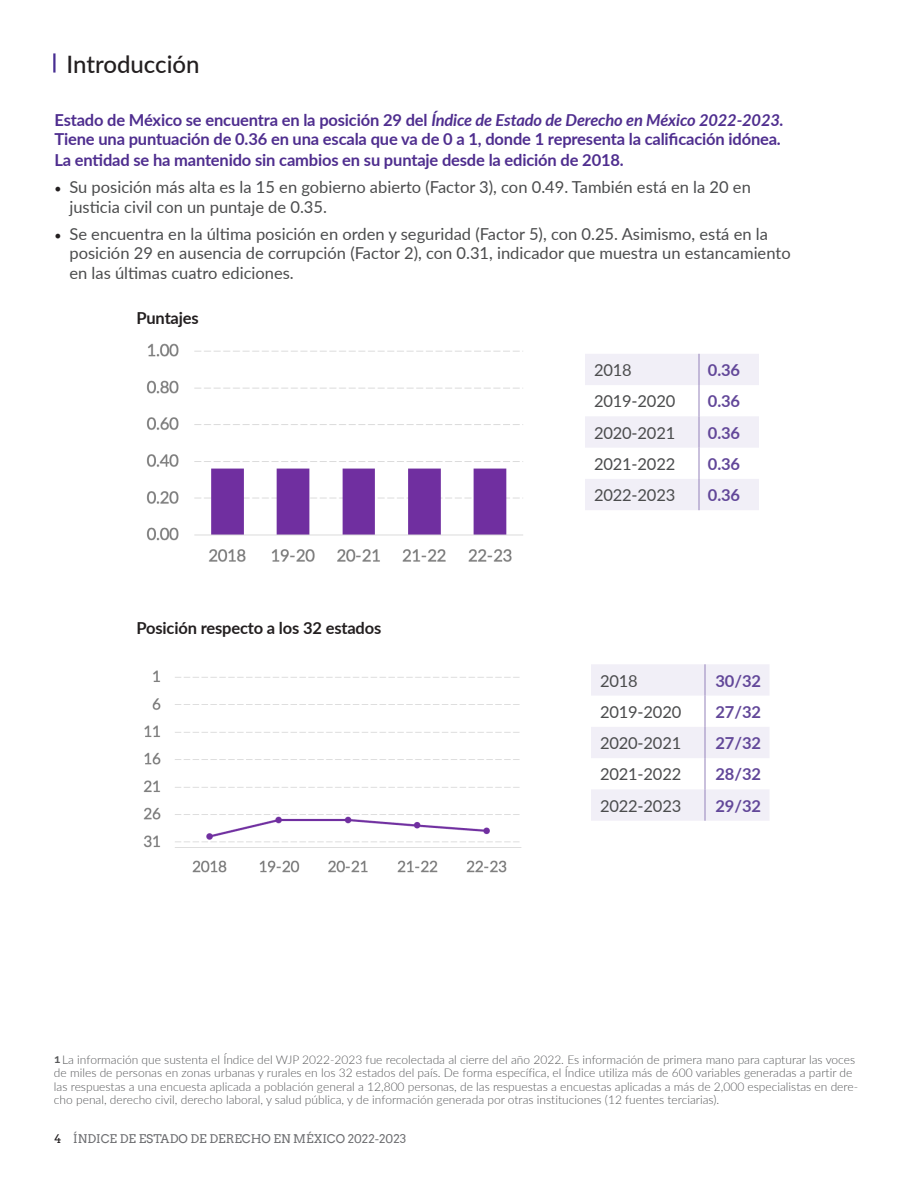
<style>
.page{position:relative;width:918px;height:1188px;background:#fff}
.page>*{position:absolute;margin:0;border:0;box-sizing:border-box;transform-origin:0 0}
.t1{font:500 24px "Lato";color:#231f20}
.t2{font:16.5px/19.5px "Lato";color:#4b4c4d}
.t3{font:700 16.5px/19.5px "Lato";letter-spacing:-.01em;color:#4f2e8f}
.t4{font:700 16.5px "Lato";letter-spacing:-.01em;color:#624799}
.t5{font:700 16.5px "Lato";letter-spacing:-.01em;color:#231f20}
.t6{font:300 12px/13.5px "Lato";color:#57585a}
.t7{font:12px "Arvo";color:#6c6d70}
.s1{font-style:italic}
.s2{font-family:"Minion Pro";font-size:18px;color:#231f20}
.s3{font-weight:700}
.s4{color:#231f20}
</style>
<div class="page">
<img style="left:146px;top:343px;width:377px;height:219px">
<img style="left:143px;top:670px;width:379px;height:203px">
<svg style="left:585px;top:354px;width:174px;height:156px"></svg>
<hr style="left:699px;top:354px;width:1px;height:31px;background:#9583ba">
<hr style="left:699px;top:385px;width:1px;height:31px;background:#9583ba">
<hr style="left:699px;top:416px;width:1px;height:32px;background:#9583ba">
<hr style="left:699px;top:448px;width:1px;height:31px;background:#9583ba">
<hr style="left:699px;top:479px;width:1px;height:31px;background:#9583ba">
<svg style="left:591px;top:664px;width:178px;height:157px"></svg>
<hr style="left:705px;top:664px;width:1px;height:32px;background:#9583ba">
<hr style="left:705px;top:696px;width:1px;height:31px;background:#9583ba">
<hr style="left:705px;top:727px;width:1px;height:31px;background:#9583ba">
<hr style="left:705px;top:758px;width:1px;height:31px;background:#9583ba">
<hr style="left:705px;top:789px;width:1px;height:32px;background:#9583ba">
<hr style="left:53px;top:53px;width:3px;height:20px;background:#482e92">
<h1 class="t1" style="left:66px;top:47px;width:135px">Introducción</h1>
<h2 class="t3" style="left:54px;top:109px;width:731px">Estado de México se encuentra en la posición 29 del <span class="s1">Índice de Estado de Derecho en México 2022-2023.<br></span>Tiene una puntuación de 0.36 en una escala que va de 0 a 1, donde 1 representa la calificación idónea.</h2>
<h2 class="t3" style="left:54px;top:150px;width:571px">La entidad se ha mantenido sin cambios en su puntaje desde la edición de 2018.</h2>
<h2 class="t2" style="left:69px;top:177px;width:683px;text-indent:-15px"><span class="s2">•</span> Su posición más alta es la 15 en gobierno abierto (Factor 3), con 0.49. También está en la 20 en justicia civil con un puntaje de 0.35.</h2>
<h2 class="t2" style="left:69px;top:223px;width:723px;text-indent:-15px"><span class="s2">•</span> Se encuentra en la última posición en orden y seguridad (Factor 5), con 0.25. Asimismo, está en la posición 29 en ausencia de corrupción (Factor 2), con 0.31, indicador que muestra un estancamiento en las últimas cuatro ediciones.</h2>
<h2 class="t5" style="left:136px;top:306px;width:64px">Puntajes</h2>
<h2 class="t5" style="left:136px;top:616px;width:246px">Posición respecto a los 32 estados</h2>
<h2 class="t2" style="left:594px;top:360px;width:39px">2018</h2>
<h2 class="t4" style="left:708px;top:358px;width:34px">0.36</h2>
<h2 class="t2" style="left:594px;top:391px;width:83px">2019-2020</h2>
<h2 class="t4" style="left:708px;top:389px;width:34px">0.36</h2>
<h2 class="t2" style="left:594px;top:422px;width:83px">2020-2021</h2>
<h2 class="t4" style="left:708px;top:420px;width:34px">0.36</h2>
<h2 class="t2" style="left:594px;top:453px;width:83px">2021-2022</h2>
<h2 class="t4" style="left:708px;top:452px;width:34px">0.36</h2>
<h2 class="t2" style="left:594px;top:485px;width:83px">2022-2023</h2>
<h2 class="t4" style="left:708px;top:483px;width:34px">0.36</h2>
<h2 class="t2" style="left:600px;top:670px;width:39px">2018</h2>
<h2 class="t4" style="left:716px;top:668px;width:47px">30/32</h2>
<h2 class="t2" style="left:600px;top:701px;width:83px">2019-2020</h2>
<h2 class="t4" style="left:716px;top:700px;width:47px">27/32</h2>
<h2 class="t2" style="left:600px;top:733px;width:83px">2020-2021</h2>
<h2 class="t4" style="left:716px;top:731px;width:47px">27/32</h2>
<h2 class="t2" style="left:600px;top:764px;width:83px">2021-2022</h2>
<h2 class="t4" style="left:716px;top:762px;width:47px">28/32</h2>
<h2 class="t2" style="left:600px;top:795px;width:83px">2022-2023</h2>
<h2 class="t4" style="left:716px;top:794px;width:47px">29/32</h2>
<p class="t6" style="left:54px;top:1052px;width:806px"><span class="s3">1</span> La información que sustenta el Índice del WJP 2022-2023 fue recolectada al cierre del año 2022. Es información de primera mano para capturar las voces de miles de personas en zonas urbanas y rurales en los 32 estados del país. De forma específica, el Índice utiliza más de 600 variables generadas a partir de las respuestas a una encuesta aplicada a población general a 12,800 personas, de las respuestas a encuestas aplicadas a más de 2,000 especialistas en dere&shy;cho penal, derecho civil, derecho laboral, y salud pública, y de información generada por otras instituciones (12 fuentes terciarias).</p>
<p class="t7" style="left:54px;top:1132px;width:354px"><span class="s4">4</span> ÍNDICE DE ESTADO DE DERECHO EN MÉXICO 2022-2023</p>
</div>
